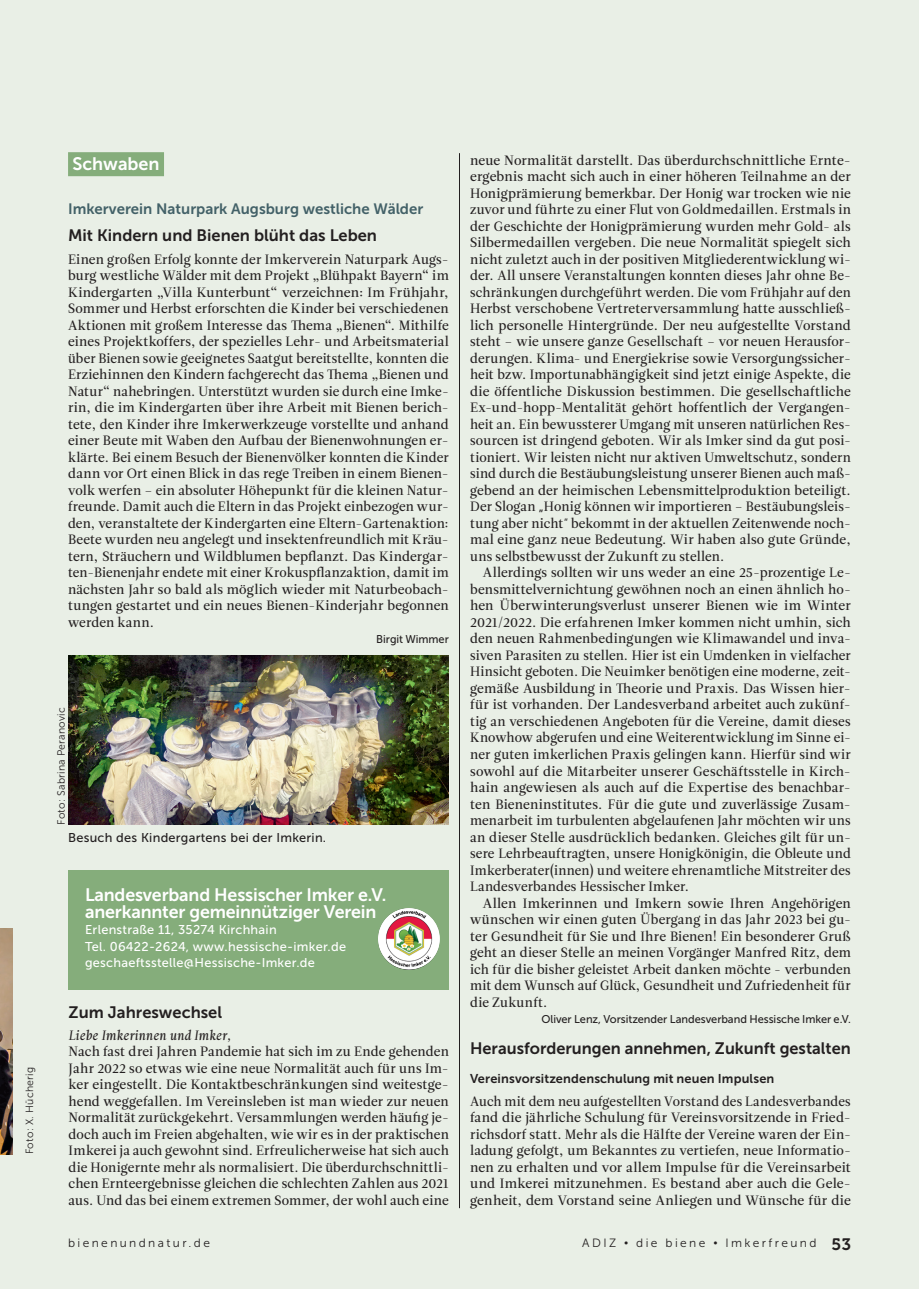
<style>
.page{position:relative;width:919px;height:1289px;background:#fff}
.page>*{position:absolute;margin:0;border:0;box-sizing:border-box;transform-origin:0 0}
.t1{font:18px/16.5px "Museo Sans 700";letter-spacing:-.01em;color:#fff}
.t2{font:16.5px "Museo Sans 700";color:#231f20}
.t3{font:15px "Museo Sans 700";color:#436168}
.t4{font:13.5px/16.5px "Leitura Roman 2";letter-spacing:.005em;color:#231f20;text-align:justify}
.t5{font:13.5px/16.5px "Leitura Roman 2";letter-spacing:.005em;color:#231f20;text-align:justify;scale:.96 1}
.t6{font:13.5px "Leitura Italic 2";letter-spacing:-.005em;color:#231f20}
.t7{font:12.75px/16.5px "Museo Sans 500";letter-spacing:.02em;color:#fff}
.t8{font:12.75px "Museo Sans 700";letter-spacing:.01em;color:#231f20}
.t9{font:12.75px "Museo Sans 500";letter-spacing:.02em;color:#231f20}
.t10{font:12px "Museo Sans 300";letter-spacing:.2em;color:#231f20}
.t11{font:11.25px "Museo Sans 500";letter-spacing:-.005em;color:#231f20}
.t12{font:10.5px "Museo Sans 300";letter-spacing:.02em;color:#231f20}
.s1{font-family:"Museo Sans 500"}
.s2{font-family:"Museo Sans 300"}
.s3{font-size:10.5px}
.s4{font-family:"Museo 700";font-size:16.5px}
</style>
<div class="page">
<div style="left:13px;top:0;width:905px;height:1288px;background:#e9efe6"></div>
<div style="left:0;top:0;width:13px;height:1288px;background:#e9efe6"></div>
<hr style="left:459px;top:153px;width:1px;height:1055px;background:#231f20">
<div style="left:68px;top:152px;width:96px;height:24px;background:#85ad7b"></div>
<img style="left:0;top:928px;width:13px;height:226px">
<img style="left:68px;top:655px;width:381px;height:170px">
<div style="left:68px;top:870px;width:381px;height:119px;background:#85ad7b"></div>
<img style="left:378px;top:908px;width:62px;height:61px;border-radius:31px">
<p class="t12" style="left:24px;top:1154px;width:89px;rotate:-90deg">Foto: X. Hücherig</p>
<p class="t4" style="left:470px;top:152px;width:382px">neue Normalität darstellt. Das überdurchschnittliche Ernte&shy;ergebnis macht sich auch in einer höheren Teilnahme an der Honigprämierung bemerkbar. Der Honig war trocken wie nie zuvor und führte zu einer Flut von Goldmedaillen. Erstmals in der Geschichte der Honigprämierung wurden mehr Gold- als Silbermedaillen vergeben. Die neue Normalität spiegelt sich nicht zuletzt auch in der positiven Mitgliederentwicklung wi&shy;der. All unsere Veranstaltungen konnten dieses Jahr ohne Be&shy;schränkungen durchgeführt werden. Die vom Frühjahr auf den Herbst verschobene Vertreterversammlung hatte ausschließ&shy;lich personelle Hintergründe. Der neu aufgestellte Vorstand steht – wie unsere ganze Gesellschaft – vor neuen Herausfor&shy;derungen. Klima- und Energiekrise sowie Versorgungssicher&shy;heit bzw. Importunabhängigkeit sind jetzt einige Aspekte, die die öffentliche Diskussion bestimmen. Die gesellschaftliche Ex-und-hopp-Mentalität gehört hoffentlich der Vergangen&shy;heit an. Ein bewussterer Umgang mit unseren natürlichen Res&shy;sourcen ist dringend geboten. Wir als Imker sind da gut posi&shy;tioniert. Wir leisten nicht nur aktiven Umweltschutz, sondern sind durch die Bestäubungsleistung unserer Bienen auch maß&shy;gebend an der heimischen Lebensmittelproduktion beteiligt.<br>Der Slogan <span class="s1">„</span>Honig können wir importieren – Bestäubungsleis&shy;tung aber nicht<span class="s2">“</span> bekommt in der aktuellen Zeitenwende noch&shy;mal eine ganz neue Bedeutung. Wir haben also gute Gründe, uns selbstbewusst der Zukunft zu stellen.</p>
<p class="t4" style="left:470px;top:564px;width:382px;text-indent:13px">Allerdings sollten wir uns weder an eine 25-prozentige Le&shy;bensmittelvernichtung gewöhnen noch an einen ähnlich ho&shy;hen Überwinterungsverlust unserer Bienen wie im Winter 2021/2022. Die erfahrenen Imker kommen nicht umhin, sich den neuen Rahmenbedingungen wie Klimawandel und inva&shy;siven Parasiten zu stellen. Hier ist ein Umdenken in vielfacher Hinsicht geboten. Die Neuimker benötigen eine moderne, zeit&shy;gemäße Ausbildung in Theorie und Praxis. Das Wissen hier&shy;für ist vorhanden. Der Landesverband arbeitet auch zukünf&shy;tig an verschiedenen Angeboten für die Vereine, damit dieses Knowhow abgerufen und eine Weiterentwicklung im Sinne ei&shy;ner guten imkerlichen Praxis gelingen kann. Hierfür sind wir sowohl auf die Mitarbeiter unserer Geschäftsstelle in Kirch&shy;hain angewiesen als auch auf die Expertise des benachbar&shy;ten Bieneninstitutes. Für die gute und zuverlässige Zusam&shy;menarbeit im turbulenten abgelaufenen Jahr möchten wir uns an dieser Stelle ausdrücklich bedanken. Gleiches gilt für un&shy;sere Lehrbeauftragten, unsere Honigkönigin, die Obleute und Imkerberater(innen) und weitere ehrenamtliche Mitstreiter des Landesverbandes Hessischer Imker.</p>
<p class="t4" style="left:470px;top:894px;width:382px;text-indent:13px">Allen Imkerinnen und Imkern sowie Ihren Angehörigen wünschen wir einen guten Übergang in das Jahr 2023 bei gu&shy;ter Gesundheit für Sie und Ihre Bienen! Ein besonderer Gruß geht an dieser Stelle an meinen Vorgänger Manfred Ritz, dem ich für die bisher geleistet Arbeit danken möchte - verbunden mit dem Wunsch auf Glück, Gesundheit und Zufriedenheit für die Zukunft.</p>
<p class="t11" style="left:541px;top:1013px;width:311px">Oliver Lenz, Vorsitzender Landesverband Hessische Imker e.V.</p>
<h1 class="t1" style="left:72px;top:156px;width:89px">Schwaben</h1>
<p class="t3" style="left:68px;top:201px;width:357px">Imkerverein Naturpark Augsburg westliche Wälder</p>
<p class="t2" style="left:68px;top:226px;width:310px">Mit Kindern und Bienen blüht das Leben</p>
<p class="t4" style="left:68px;top:251px;width:382px">Einen großen Erfolg konnte der Imkerverein Naturpark Augs&shy;burg westliche Wälder mit dem Projekt „Blühpakt Bayern“ im Kindergarten „Villa Kunterbunt“ verzeichnen: Im Frühjahr, Sommer und Herbst erforschten die Kinder bei verschiedenen Aktionen mit großem Interesse das Thema „Bienen“. Mithilfe eines Projektkoffers, der spezielles Lehr- und Arbeitsmaterial über Bienen sowie geeignetes Saatgut bereitstellte, konnten die Erziehinnen den Kindern fachgerecht das Thema „Bienen und Natur“ nahebringen. Unterstützt wurden sie durch eine Imke&shy;rin, die im Kindergarten über ihre Arbeit mit Bienen berich&shy;tete, den Kinder ihre Imkerwerkzeuge vorstellte und anhand einer Beute mit Waben den Aufbau der Bienenwohnungen er&shy;klärte. Bei einem Besuch der Bienenvölker konnten die Kinder dann vor Ort einen Blick in das rege Treiben in einem Bienen&shy;volk werfen – ein absoluter Höhepunkt für die kleinen Natur&shy;freunde. Damit auch die Eltern in das Projekt einbezogen wur&shy;den, veranstaltete der Kindergarten eine Eltern-Gartenaktion:<br>Beete wurden neu angelegt und insektenfreundlich mit Kräu&shy;tern, Sträuchern und Wildblumen bepflanzt. Das Kindergar&shy;ten-Bienenjahr endete mit einer Krokuspflanzaktion, damit im nächsten Jahr so bald als möglich wieder mit Naturbeobach&shy;tungen gestartet und ein neues Bienen-Kinderjahr begonnen werden kann.</p>
<p class="t11" style="left:376px;top:633px;width:74px">Birgit Wimmer</p>
<p class="t12" style="left:55px;top:825px;width:119px;rotate:-90deg">Foto: Sabrina Peranovic</p>
<p class="t9" style="left:68px;top:830px;width:259px">Besuch des Kindergartens bei der Imkerin.</p>
<h1 class="t1" style="left:85px;top:886px;width:303px">Landesverband Hessischer Imker e.V. anerkannter gemeinnütziger Verein</h1>
<p class="t7" style="left:85px;top:921px;width:262px">Erlenstraße 11, 35274 Kirchhain<br>Tel. 06422-2624, www.hessische-imker.de geschaeftsstelle@Hessische-Imker.de</p>
<p class="t2" style="left:69px;top:1002px;width:155px">Zum Jahreswechsel</p>
<p class="t6" style="left:69px;top:1025px;width:164px">Liebe Imkerinnen und Imker,</p>
<p class="t4" style="left:69px;top:1043px;width:381px">Nach fast drei Jahren Pandemie hat sich im zu Ende gehenden Jahr 2022 so etwas wie eine neue Normalität auch für uns Im&shy;ker eingestellt. Die Kontaktbeschränkungen sind weitestge&shy;hend weggefallen. Im Vereinsleben ist man wieder zur neuen Normalität zurückgekehrt. Versammlungen werden häufig je&shy;doch auch im Freien abgehalten, wie wir es in der praktischen Imkerei ja auch gewohnt sind. Erfreulicherweise hat sich auch die Honigernte mehr als normalisiert. Die überdurchschnittli&shy;chen Ernteergebnisse gleichen die schlechten Zahlen aus 2021 aus. Und das bei einem extremen Sommer, der wohl auch eine</p>
<p class="t2" style="left:470px;top:1039px;width:382px">Herausforderungen annehmen, Zukunft gestalten</p>
<p class="t8" style="left:470px;top:1071px;width:306px">Vereinsvorsitzendenschulung mit neuen Impulsen</p>
<p class="t5" style="left:470px;top:1092px;width:398px">Auch mit dem neu aufgestellten Vorstand des Landesverbandes fand die jährliche Schulung für Vereinsvorsitzende in Fried&shy;richsdorf statt. Mehr als die Hälfte der Vereine waren der Ein&shy;ladung gefolgt, um Bekanntes zu vertiefen, neue Informatio&shy;nen zu erhalten und vor allem Impulse für die Vereinsarbeit und Imkerei mitzunehmen. Es bestand aber auch die Gele&shy;genheit, dem Vorstand seine Anliegen und Wünsche für die</p>
<p class="t10" style="left:68px;top:1236px;width:143px">bienenundnatur.de</p>
<p class="t10" style="left:582px;top:1236px;width:270px">ADIZ <span class="s3">•</span> die biene <span class="s3">•</span> Imkerfreund <span class="s4">53</span></p>
</div>
